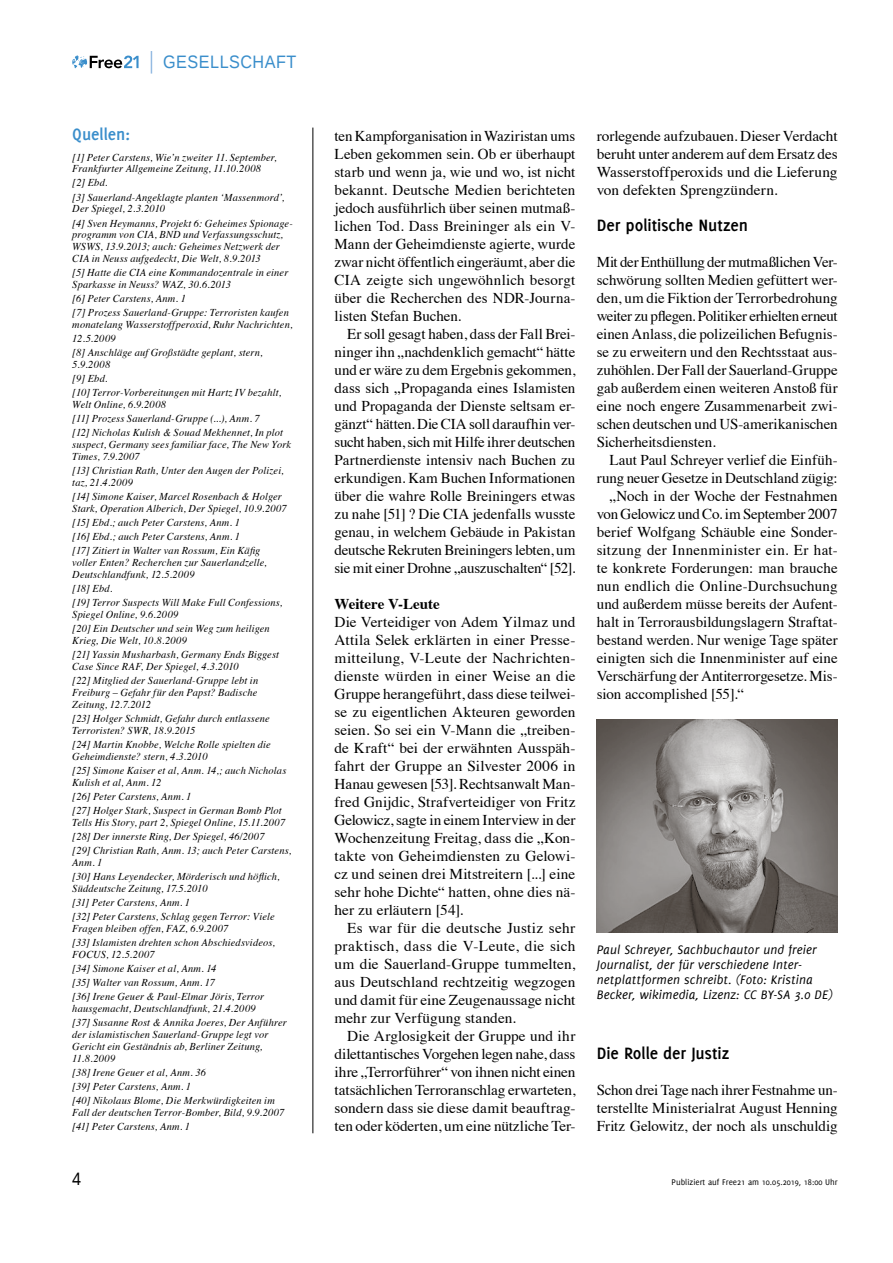
<style>
.page{position:relative;width:893px;height:1263px;background:#fff}
.page>*{position:absolute;margin:0;border:0;box-sizing:border-box;transform-origin:0 0}
.t1{font:700 18px "Delicious";letter-spacing:-.005em;color:#000}
.t2{font:18px "Liberation Sans";letter-spacing:.03em;color:#3a8ecb;scale:.9 1}
.t3{font:700 18px "Delicious";letter-spacing:-.005em;color:#3a8ecb}
.t4{font:18px "Liberation Sans";color:#000;scale:.9 1}
.t5{font:15px/18px "Times";color:#000;text-align:justify}
.t6{font:15px "Times";letter-spacing:.02em;color:#000}
.t7{font:15px "Times";letter-spacing:-.02em;color:#000}
.t8{font:700 15px "Times";color:#000}
.t9{font:italic 13.5px/15px "Delicious";letter-spacing:.01em;color:#000}
.t10{font:italic 10.5px/14.1px "Times";letter-spacing:.015em;color:#000}
.t11{font:9px "Delicious";color:#000}
</style>
<div class="page">
<svg style="left:72px;top:55px;width:67px;height:13px"></svg>
<svg style="left:151px;top:51px;width:1px;height:23px"></svg>
<img style="left:597px;top:719px;width:241px;height:213px">
<hr style="left:312px;top:128px;width:1px;height:1005px;background:#000">
<p class="t2" style="left:163px;top:52px;width:149px">GESELLSCHAFT</p>
<p class="t3" style="left:72px;top:124px;width:59px">Quellen:</p>
<p class="t10" style="left:72px;top:150px;width:206px;line-height:12px">[1] Peter Carstens, Wie’n zweiter 11. September,<br>Frankfurter Allgemeine Zeitung, 11.10.2008</p>
<p class="t10" style="left:72px;top:175px;width:214px">[2] Ebd.<br>[3] Sauerland-Angeklagte planten ‘Massenmord’,</p>
<p class="t10" style="left:72px;top:201px;width:222px">Der Spiegel, 2.3.2010<br>[4] Sven Heymanns, Projekt 6: Geheimes Spionage-</p>
<p class="t10" style="left:72px;top:228px;width:212px;line-height:12px">programm von CIA, BND und Verfassungsschutz,<br>WSWS, 13.9.2013; auch: Geheimes Netzwerk der<br>CIA in Neuss aufgedeckt, Die Welt, 8.9.2013</p>
<p class="t10" style="left:72px;top:266px;width:218px;line-height:12px">[5] Hatte die CIA eine Kommandozentrale in einer<br>Sparkasse in Neuss? WAZ, 30.6.2013</p>
<p class="t10" style="left:72px;top:291px;width:218px">[6] Peter Carstens, Anm. 1<br>[7] Prozess Sauerland-Gruppe: Terroristen kaufen</p>
<p class="t10" style="left:72px;top:317px;width:222px">monatelang Wasserstoffperoxid, Ruhr Nachrichten,<br>12.5.2009<br>[8] Anschläge auf Großstädte geplant, stern,</p>
<p class="t10" style="left:72px;top:357px;width:211px">5.9.2008<br>[9] Ebd.<br>[10] Terror-Vorbereitungen mit Hartz IV bezahlt,</p>
<p class="t10" style="left:72px;top:397px;width:212px">Welt Online, 6.9.2008<br>[11] Prozess Sauerland-Gruppe (...), Anm. 7<br>[12] Nicholas Kulish &amp; Souad Mekhennet, In plot</p>
<p class="t10" style="left:72px;top:438px;width:220px;line-height:12px">suspect, Germany sees familiar face, The New York<br>Times, 7.9.2007</p>
<p class="t10" style="left:72px;top:464px;width:213px;line-height:12px">[13] Christian Rath, Unter den Augen der Polizei, taz, 21.4.2009</p>
<p class="t10" style="left:72px;top:490px;width:216px;line-height:12px">[14] Simone Kaiser, Marcel Rosenbach &amp; Holger<br>Stark, Operation Alberich, Der Spiegel, 10.9.2007</p>
<p class="t10" style="left:72px;top:515px;width:190px">[15] Ebd.; auch Peter Carstens, Anm. 1<br>[16] Ebd.; auch Peter Carstens, Anm. 1<br>[17] Zitiert in Walter van Rossum, Ein Käfig</p>
<p class="t10" style="left:72px;top:556px;width:196px;line-height:12px">voller Enten? Recherchen zur Sauerlandzelle,<br>Deutschlandfunk, 12.5.2009</p>
<p class="t10" style="left:72px;top:581px;width:212px">[18] Ebd.<br>[19] Terror Suspects Will Make Full Confessions,</p>
<p class="t10" style="left:72px;top:607px;width:199px">Spiegel Online, 9.6.2009<br>[20] Ein Deutscher und sein Weg zum heiligen</p>
<p class="t10" style="left:72px;top:633px;width:208px">Krieg, Die Welt, 10.8.2009<br>[21] Yassin Musharbash, Germany Ends Biggest</p>
<p class="t10" style="left:72px;top:659px;width:187px">Case Since RAF, Der Spiegel, 4.3.2010 [22] Mitglied der Sauerland-Gruppe lebt in</p>
<p class="t10" style="left:72px;top:686px;width:187px;line-height:12px">Freiburg – Gefahr für den Papst? Badische<br>Zeitung, 12.7.2012</p>
<p class="t10" style="left:72px;top:712px;width:199px;line-height:12px">[23] Holger Schmidt, Gefahr durch entlassene<br>Terroristen? SWR, 18.9.2015</p>
<p class="t10" style="left:72px;top:738px;width:200px;line-height:12px">[24] Martin Knobbe, Welche Rolle spielten die<br>Geheimdienste? stern, 4.3.2010</p>
<p class="t10" style="left:72px;top:764px;width:216px;line-height:12px">[25] Simone Kaiser et al, Anm. 14,; auch Nicholas<br>Kulish et al, Anm. 12</p>
<p class="t10" style="left:72px;top:789px;width:211px">[26] Peter Carstens, Anm. 1<br>[27] Holger Stark, Suspect in German Bomb Plot</p>
<p class="t10" style="left:72px;top:815px;width:221px">Tells His Story, part 2, Spiegel Online, 15.11.2007 [28] Der innerste Ring, Der Spiegel, 46/2007<br>[29] Christian Rath, Anm. 13; auch Peter Carstens,</p>
<p class="t10" style="left:72px;top:855px;width:209px">Anm. 1<br>[30] Hans Leyendecker, Mörderisch und höflich,</p>
<p class="t10" style="left:72px;top:881px;width:204px">Süddeutsche Zeitung, 17.5.2010<br>[31] Peter Carstens, Anm. 1<br>[32] Peter Carstens, Schlag gegen Terror: Viele</p>
<p class="t10" style="left:72px;top:921px;width:204px">Fragen bleiben offen, FAZ, 6.9.2007<br>[33] Islamisten drehten schon Abschiedsvideos,</p>
<p class="t10" style="left:72px;top:947px;width:194px">FOCUS, 12.5.2007<br>[34] Simone Kaiser et al, Anm. 14<br>[35] Walter van Rossum, Anm. 17<br>[36] Irene Geuer &amp; Paul-Elmar Jöris, Terror</p>
<p class="t10" style="left:72px;top:1001px;width:216px">hausgemacht, Deutschlandfunk, 21.4.2009<br>[37] Susanne Rost &amp; Annika Joeres, Der Anführer</p>
<p class="t10" style="left:72px;top:1028px;width:198px;line-height:12px">der islamistischen Sauerland-Gruppe legt vor<br>Gericht ein Geständnis ab, Berliner Zeitung,<br>11.8.2009</p>
<p class="t10" style="left:72px;top:1065px;width:204px">[38] Irene Geuer et al, Anm. 36<br>[39] Peter Carstens, Anm. 1<br>[40] Nikolaus Blome, Die Merkwürdigkeiten im</p>
<p class="t10" style="left:72px;top:1105px;width:214px">Fall der deutschen Terror-Bomber, Bild, 9.9.2007 [41] Peter Carstens, Anm. 1</p>
<p class="t5" style="left:334px;top:126px;width:242px">ten Kampforganisation in Waziristan ums Leben gekommen sein. Ob er überhaupt starb und wenn ja, wie und wo, ist nicht bekannt. Deutsche Medien berichteten jedoch ausführlich über seinen mutmaß&shy;lichen Tod. Dass Breininger als ein V-Mann der Geheimdienste agierte, wurde zwar nicht öffentlich eingeräumt, aber die CIA zeigte sich ungewöhnlich besorgt über die Recherchen des NDR-Journa&shy;listen Stefan Buchen.</p>
<p class="t5" style="left:334px;top:324px;width:243px;text-indent:13px">Er soll gesagt haben, dass der Fall Brei&shy;ninger ihn „nachdenklich gemacht“ hätte und er wäre zu dem Ergebnis gekommen, dass sich „Propaganda eines Islamisten und Propaganda der Dienste seltsam er&shy;gänzt“ hätten. Die CIA soll daraufhin ver&shy;sucht haben, sich mit Hilfe ihrer deutschen Partnerdienste intensiv nach Buchen zu erkundigen. Kam Buchen Informationen über die wahre Rolle Breiningers etwas zu nahe [51] ? Die CIA jedenfalls wusste genau, in welchem Gebäude in Pakistan deutsche Rekruten Breiningers lebten, um sie mit einer Drohne „auszuschalten“ [52].</p>
<p class="t8" style="left:334px;top:590px;width:107px">Weitere V-Leute</p>
<p class="t5" style="left:334px;top:612px;width:242px">Die Verteidiger von Adem Yilmaz und Attila Selek erklärten in einer Presse&shy;mitteilung, V-Leute der Nachrichten&shy;dienste würden in einer Weise an die Gruppe herangeführt, dass diese teilwei&shy;se zu eigentlichen Akteuren geworden seien. So sei ein V-Mann die „treiben&shy;de Kraft“ bei der erwähnten Ausspäh&shy;fahrt der Gruppe an Silvester 2006 in Hanau gewesen [53]. Rechtsanwalt Man&shy;fred Gnijdic, Strafverteidiger von Fritz Gelowicz, sagte in einem Interview in der Wochenzeitung Freitag, dass die „Kon&shy;takte von Geheimdiensten zu Gelowi&shy;cz und seinen drei Mitstreitern [...] eine sehr hohe Dichte“ hatten, ohne dies nä&shy;her zu erläutern [54].</p>
<p class="t5" style="left:334px;top:918px;width:242px;text-indent:13px">Es war für die deutsche Justiz sehr praktisch, dass die V-Leute, die sich um die Sauerland-Gruppe tummelten, aus Deutschland rechtzeitig wegzogen und damit für eine Zeugenaussage nicht mehr zur Verfügung standen.</p>
<p class="t5" style="left:334px;top:1026px;width:242px;text-indent:13px">Die Arglosigkeit der Gruppe und ihr dilettantisches Vorgehen legen nahe, dass ihre „Terrorführer“ von ihnen nicht einen tatsächlichen Terroranschlag erwarteten, sondern dass sie diese damit beauftrag&shy;ten oder köderten, um eine nützliche Ter-</p>
<p class="t5" style="left:597px;top:126px;width:242px">rorlegende aufzubauen. Dieser Verdacht beruht unter anderem auf dem Ersatz des Wasserstoffperoxids und die Lieferung von defekten Sprengzündern.</p>
<p class="t1" style="left:597px;top:215px;width:153px">Der politische Nutzen</p>
<p class="t5" style="left:597px;top:252px;width:242px">Mit der Enthüllung der mutmaßlichen Ver&shy;schwörung sollten Medien gefüttert wer&shy;den, um die Fiktion der Terrorbedrohung weiter zu pflegen. Politiker erhielten erneut einen Anlass, die polizeilichen Befugnis&shy;se zu erweitern und den Rechtsstaat aus&shy;zuhöhlen. Der Fall der Sauerland-Gruppe gab außerdem einen weiteren Anstoß für eine noch engere Zusammenarbeit zwi&shy;schen deutschen und US-amerikanischen Sicherheitsdiensten.</p>
<p class="t5" style="left:609px;top:450px;width:230px">Laut Paul Schreyer verlief die Einfüh-</p>
<p class="t5" style="left:597px;top:468px;width:242px">rung neuer Gesetze in Deutschland zügig:</p>
<p class="t5" style="left:609px;top:486px;width:230px">„Noch in der Woche der Festnahmen</p>
<p class="t7" style="left:597px;top:500px;width:242px">von Gelowicz und Co. im September 2007</p>
<p class="t5" style="left:597px;top:522px;width:242px">berief Wolfgang Schäuble eine Sonder-</p>
<p class="t6" style="left:597px;top:536px;width:242px">sitzung der Innenminister ein. Er hat-</p>
<p class="t5" style="left:597px;top:558px;width:242px">te konkrete Forderungen: man brauche</p>
<p class="t5" style="left:597px;top:576px;width:242px">nun endlich die Online-Durchsuchung</p>
<p class="t5" style="left:597px;top:594px;width:242px">und außerdem müsse bereits der Aufent-</p>
<p class="t5" style="left:597px;top:612px;width:242px">halt in Terrorausbildungslagern Straftat-</p>
<p class="t5" style="left:597px;top:630px;width:242px">bestand werden. Nur wenige Tage später</p>
<p class="t5" style="left:597px;top:648px;width:242px">einigten sich die Innenminister auf eine</p>
<p class="t5" style="left:597px;top:666px;width:242px">Verschärfung der Antiterrorgesetze. Mis-</p>
<p class="t5" style="left:597px;top:684px;width:149px">sion accomplished [55].“</p>
<p class="t9" style="left:597px;top:942px;width:237px">Paul Schreyer, Sachbuchautor und freier Journalist, der für verschiedene Inter&shy;netplattformen schreibt. (Foto: Kristina Becker, wikimedia, Lizenz: CC BY-SA 3.0 DE)</p>
<p class="t1" style="left:597px;top:1043px;width:134px">Die Rolle der Justiz</p>
<p class="t5" style="left:597px;top:1080px;width:242px">Schon drei Tage nach ihrer Festnahme un&shy;terstellte Ministerialrat August Henning Fritz Gelowitz, der noch als unschuldig</p>
<p class="t4" style="left:72px;top:1169px;width:12px">4</p>
<p class="t11" style="left:672px;top:1177px;width:168px">Publiziert auf Free21 am 10.05.2019, 18:00 Uhr</p>
</div>
